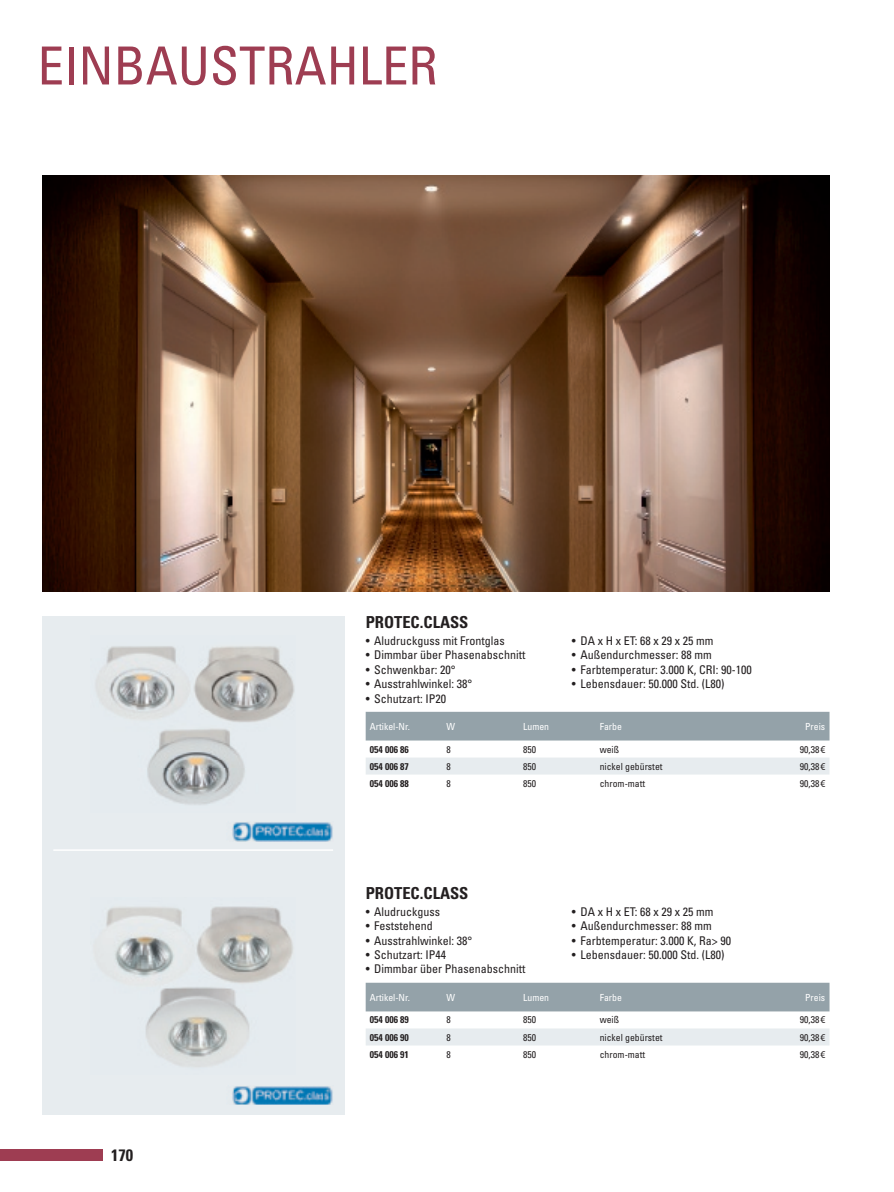
<style>
.page{position:relative;width:894px;height:1192px;background:#fff}
.page>*{position:absolute;margin:0;border:0;box-sizing:border-box;transform-origin:0 0}
.t1{font:condensed 52.5px "Univers LT Std";color:#9e3d52}
.t2{font:700 condensed 16.5px "Univers LT Std";color:#231f20}
.t3{font:condensed 12px "Univers LT Std";color:#231f20}
.t4{font:condensed 9.75px "Univers LT Std";color:#231f20}
.t5{font:condensed 9.75px "Univers LT Std";color:#fff}
.t6{font:700 condensed 9.75px "Univers LT Std";color:#231f20}
.s1{font-family:"Frutiger LT Pro"}
</style>
<div class="page">
<div style="left:42px;top:615px;width:302px;height:498px;background:#e7ecef"></div>
<img style="left:232px;top:822px;width:101px;height:18px">
<hr style="left:53px;top:849px;width:280px;height:1px;background:#fff">
<img style="left:96px;top:646px;width:199px;height:159px">
<img style="left:106px;top:906px;width:187px;height:161px">
<img style="left:42px;top:175px;width:787px;height:416px">
<img style="left:232px;top:1086px;width:101px;height:18px">
<div style="left:0;top:1148px;width:102px;height:12px;background:#9e3d52"></div>
<div style="left:365px;top:711px;width:464px;height:29px;background:#94a2a9"></div>
<div style="left:366px;top:757px;width:463px;height:17px;background:#e7ecef"></div>
<div style="left:365px;top:982px;width:464px;height:29px;background:#94a2a9"></div>
<div style="left:366px;top:1028px;width:463px;height:17px;background:#e7ecef"></div>
<h1 class="t1" style="left:38px;top:32px;width:401px">EINBAUSTRAHLER</h1>
<h2 class="t2" style="left:365px;top:611px;width:104px">PROTEC.CLASS</h2>
<p class="t3" style="left:365px;top:632px;width:141px">• Aludruckguss mit Frontglas</p>
<p class="t3" style="left:365px;top:647px;width:161px">• Dimmbar über Phasenabschnitt</p>
<p class="t3" style="left:365px;top:661px;width:91px">• Schwenkbar: 20°</p>
<p class="t3" style="left:365px;top:676px;width:108px">• Ausstrahlwinkel: 38°</p>
<p class="t3" style="left:365px;top:690px;width:82px">• Schutzart: IP20</p>
<p class="t3" style="left:572px;top:632px;width:143px">• DA x H x ET: 68 x 29 x 25 mm</p>
<p class="t3" style="left:572px;top:647px;width:141px">• Außendurchmesser: 88 mm</p>
<p class="t3" style="left:572px;top:661px;width:181px">• Farbtemperatur: 3.000 K, CRI: 90-100</p>
<p class="t3" style="left:572px;top:676px;width:154px">• Lebensdauer: 50.000 Std. (L80)</p>
<p class="t5" style="left:370px;top:719px;width:41px">Artikel-Nr.</p>
<p class="t5" style="left:446px;top:719px;width:10px">W</p>
<p class="t5" style="left:523px;top:719px;width:27px">Lumen</p>
<p class="t5" style="left:599px;top:719px;width:24px">Farbe</p>
<p class="t5" style="left:805px;top:719px;width:22px">Preis</p>
<p class="t6" style="left:370px;top:743px;width:40px">054 006 86</p>
<p class="t4" style="left:446px;top:742px;width:6px">8</p>
<p class="t4" style="left:523px;top:742px;width:14px">850</p>
<p class="t4" style="left:599px;top:742px;width:21px">weiß</p>
<p class="t4" style="left:799px;top:742px;width:27px">90,38 <span class="s1">€</span></p>
<p class="t6" style="left:370px;top:760px;width:40px">054 006 87</p>
<p class="t4" style="left:446px;top:759px;width:6px">8</p>
<p class="t4" style="left:523px;top:759px;width:14px">850</p>
<p class="t4" style="left:599px;top:759px;width:64px">nickel gebürstet</p>
<p class="t4" style="left:799px;top:759px;width:27px">90,38 <span class="s1">€</span></p>
<p class="t6" style="left:370px;top:777px;width:40px">054 006 88</p>
<p class="t4" style="left:446px;top:776px;width:6px">8</p>
<p class="t4" style="left:523px;top:776px;width:14px">850</p>
<p class="t4" style="left:599px;top:776px;width:47px">chrom-matt</p>
<p class="t4" style="left:799px;top:776px;width:27px">90,38 <span class="s1">€</span></p>
<h2 class="t2" style="left:365px;top:882px;width:104px">PROTEC.CLASS</h2>
<p class="t3" style="left:365px;top:903px;width:76px">• Aludruckguss</p>
<p class="t3" style="left:365px;top:918px;width:69px">• Feststehend</p>
<p class="t3" style="left:365px;top:932px;width:108px">• Ausstrahlwinkel: 38°</p>
<p class="t3" style="left:365px;top:946px;width:82px">• Schutzart: IP44</p>
<p class="t3" style="left:365px;top:961px;width:161px">• Dimmbar über Phasenabschnitt</p>
<p class="t3" style="left:572px;top:903px;width:143px">• DA x H x ET: 68 x 29 x 25 mm</p>
<p class="t3" style="left:572px;top:918px;width:141px">• Außendurchmesser: 88 mm</p>
<p class="t3" style="left:572px;top:932px;width:161px">• Farbtemperatur: 3.000 K, Ra&gt; 90</p>
<p class="t3" style="left:572px;top:946px;width:154px">• Lebensdauer: 50.000 Std. (L80)</p>
<h2 class="t2" style="left:111px;top:1144px;width:23px">170</h2>
<p class="t5" style="left:370px;top:990px;width:41px">Artikel-Nr.</p>
<p class="t5" style="left:446px;top:990px;width:10px">W</p>
<p class="t5" style="left:523px;top:990px;width:27px">Lumen</p>
<p class="t5" style="left:599px;top:990px;width:24px">Farbe</p>
<p class="t5" style="left:805px;top:990px;width:22px">Preis</p>
<p class="t6" style="left:370px;top:1013px;width:40px">054 006 89</p>
<p class="t4" style="left:446px;top:1013px;width:6px">8</p>
<p class="t4" style="left:523px;top:1013px;width:14px">850</p>
<p class="t4" style="left:599px;top:1013px;width:21px">weiß</p>
<p class="t4" style="left:799px;top:1013px;width:27px">90,38 <span class="s1">€</span></p>
<p class="t6" style="left:370px;top:1030px;width:40px">054 006 90</p>
<p class="t4" style="left:446px;top:1030px;width:6px">8</p>
<p class="t4" style="left:523px;top:1030px;width:14px">850</p>
<p class="t4" style="left:599px;top:1030px;width:64px">nickel gebürstet</p>
<p class="t4" style="left:799px;top:1030px;width:27px">90,38 <span class="s1">€</span></p>
<p class="t6" style="left:370px;top:1047px;width:40px">054 006 91</p>
<p class="t4" style="left:446px;top:1047px;width:6px">8</p>
<p class="t4" style="left:523px;top:1047px;width:14px">850</p>
<p class="t4" style="left:599px;top:1047px;width:47px">chrom-matt</p>
<p class="t4" style="left:799px;top:1047px;width:27px">90,38 <span class="s1">€</span></p>
</div>
